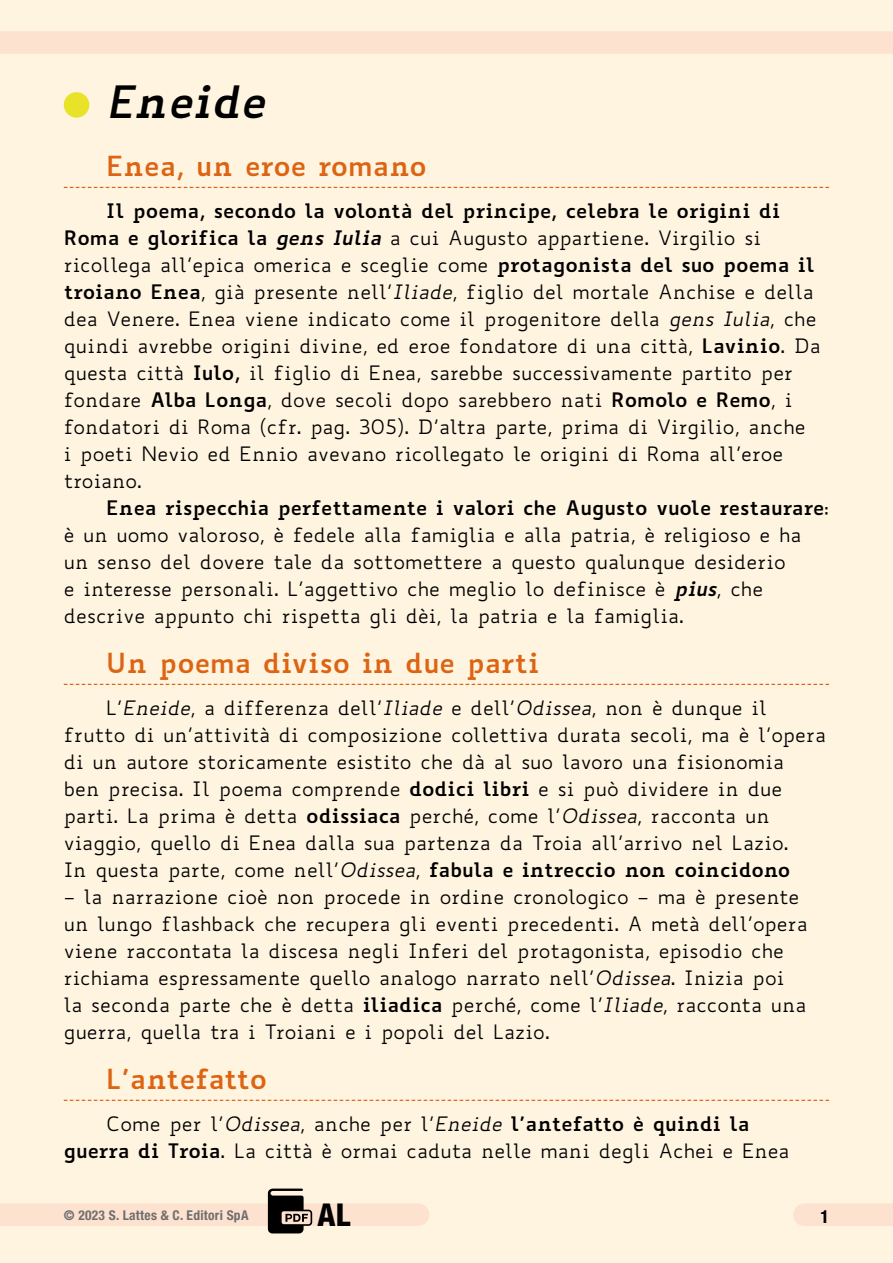
<style>
.page{position:relative;width:893px;height:1263px;background:#fff4e0}
.page>*{position:absolute;margin:0;border:0;box-sizing:border-box;transform-origin:0 0}
.t1{font:italic 700 43.5px "Biancoenero";color:#000}
.t2{font:800 condensed 31.5px "Helvetica Neue LT Std";color:#000}
.t3{font:700 27px "Biancoenero";color:#dc6413}
.t4{font:700 27px "Biancoenero";letter-spacing:-.02em;color:#dc6413}
.t5{font:19.5px/27px "Biancoenero";color:#000}
.t6{font:700 condensed 18px "Helvetica Neue LT Std";color:#000}
.t7{font:700 condensed 13.5px "Helvetica Neue LT Std";letter-spacing:.02em;color:#706f6f}
.s1{font-weight:700}
.s2{font-weight:700;font-style:italic}
.s3{font-style:italic}
</style>
<div class="page">
<div style="left:0;top:1203px;width:418px;height:23px;background:#fde2cf"></div>
<div style="left:0;top:31px;width:893px;height:23px;background:#fde2cf"></div>
<svg style="left:64px;top:187px;width:765px;height:1px"></svg>
<svg style="left:64px;top:684px;width:765px;height:1px"></svg>
<svg style="left:64px;top:1100px;width:765px;height:1px"></svg>
<div style="left:64px;top:92px;width:25px;height:26px;background:#e8e228;border-radius:50%"></div>
<div style="left:804px;top:1203px;width:89px;height:23px;background:#fde2cf"></div>
<svg style="left:268px;top:1188px;width:44px;height:45px"></svg>
<h1 class="t1" style="left:106px;top:64px;width:160px">Eneide</h1>
<h3 class="t3" style="left:106px;top:143px;width:322px">Enea, un eroe romano</h3>
<p class="t5" style="left:64px;top:197px;width:759px;text-indent:43px"><span class="s1">Il poema, secondo la volontà del principe, celebra le origini di Roma e glorifica la</span> <span class="s2">gens Iulia</span> a cui Augusto appartiene. Virgilio si ricollega all’epica omerica e sceglie come <span class="s1">protagonista del suo poema il troiano Enea</span>, già presente nell’<span class="s3">Iliade</span>, figlio del mortale Anchise e della dea Venere. Enea viene indicato come il progenitore della <span class="s3">gens Iulia</span>, che quindi avrebbe origini divine, ed eroe fondatore di una città, <span class="s1">Lavinio</span>. Da questa città <span class="s1">Iulo,</span> il figlio di Enea, sarebbe successivamente partito per fondare <span class="s1">Alba Longa</span>, dove secoli dopo sarebbero nati <span class="s1">Romolo e Remo</span>, i fondatori di Roma (cfr. pag. 305). D’altra parte, prima di Virgilio, anche<br>i poeti Nevio ed Ennio avevano ricollegato le origini di Roma all’eroe troiano.</p>
<p class="t5" style="left:64px;top:494px;width:767px;text-indent:43px"><span class="s1">Enea rispecchia perfettamente i valori che Augusto vuole restaurare</span>: è un uomo valoroso, è fedele alla famiglia e alla patria, è religioso e ha un senso del dovere tale da sottomettere a questo qualunque desiderio<br>e interesse personali. L’aggettivo che meglio lo definisce è <span class="s2">pius</span>, che descrive appunto chi rispetta gli dèi, la patria e la famiglia.</p>
<h3 class="t3" style="left:106px;top:639px;width:435px">Un poema diviso in due parti</h3>
<p class="t5" style="left:64px;top:694px;width:764px;text-indent:43px">L’<span class="s3">Eneide</span>, a differenza dell’<span class="s3">Iliade</span> e dell’<span class="s3">Odissea</span>, non è dunque il frutto di un’attività di composizione collettiva durata secoli, ma è l’opera di un autore storicamente esistito che dà al suo lavoro una fisionomia<br>ben precisa. Il poema comprende <span class="s1">dodici libri</span> e si può dividere in due parti. La prima è detta <span class="s1">odissiaca</span> perché, come l’<span class="s3">Odissea</span>, racconta un viaggio, quello di Enea dalla sua partenza da Troia all’arrivo nel Lazio.<br>In questa parte, come nell’<span class="s3">Odissea</span>, <span class="s1">fabula e intreccio non coincidono</span></p>
<p class="t5" style="left:64px;top:883px;width:745px">– la narrazione cioè non procede in ordine cronologico – ma è presente un lungo flashback che recupera gli eventi precedenti. A metà dell’opera viene raccontata la discesa negli Inferi del protagonista, episodio che richiama espressamente quello analogo narrato nell’<span class="s3">Odissea</span>. Inizia poi la seconda parte che è detta <span class="s1">iliadica</span> perché, come l’<span class="s3">Iliade</span>, racconta una guerra, quella tra i Troiani e i popoli del Lazio.</p>
<h3 class="t4" style="left:106px;top:1055px;width:162px">L’antefatto</h3>
<p class="t5" style="left:64px;top:1110px;width:727px;text-align:center">Come per l’<span class="s3">Odissea</span>, anche per l’<span class="s3">Eneide</span> <span class="s1">l’antefatto è quindi la<br>guerra di Troia</span>. La città è ormai caduta nelle mani degli Achei e Enea</p>
<p class="t7" style="left:64px;top:1206px;width:186px">© 2023 S. Lattes &amp; C. Editori SpA</p>
<h2 class="t2" style="left:318px;top:1195px;width:34px">AL</h2>
<p class="t6" style="left:820px;top:1206px;width:10px">1</p>
</div>
